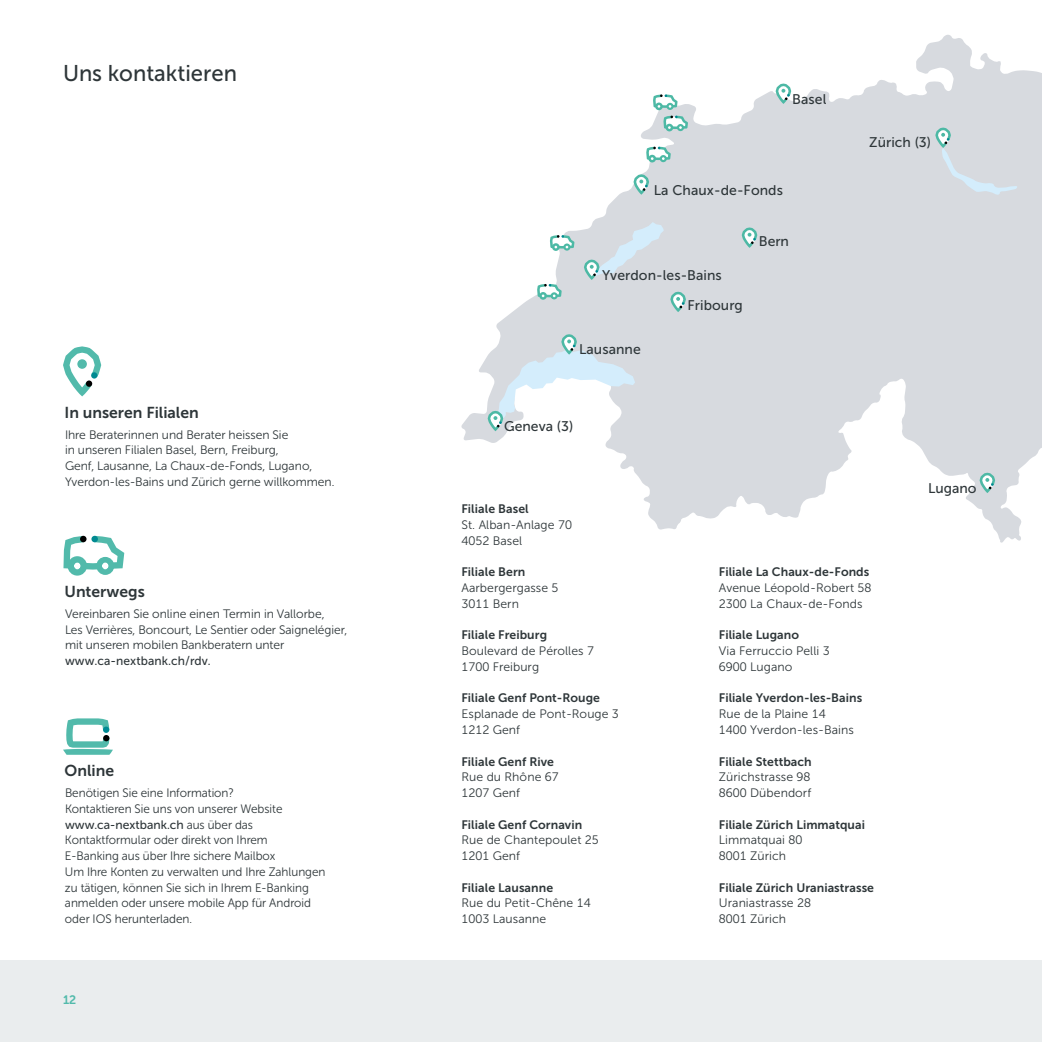
<style>
.page{position:relative;width:1042px;height:1042px;background:#fff}
.page>*{position:absolute;margin:0;border:0;box-sizing:border-box;transform-origin:0 0}
.t1{font:22.75px "Museo Sans 500";color:#2e3639}
.t2{font:15.75px "Museo Sans 700";color:#2e3639}
.t3{font:14px "Museo Sans 500";letter-spacing:.005em;color:#2e3639}
.t4{font:12.25px/15.8px "Museo Sans Rounded 300";color:#2e3639}
.t5{font:12.25px/15.8px "Museo Sans 300";letter-spacing:.005em;color:#2e3639}
.t6{font:12.25px "Museo Sans 700";letter-spacing:.005em;color:#2e3639}
.t7{font:12.25px "Museo Sans Rounded 500";letter-spacing:.005em;color:#2e3639}
.t8{font:12.25px "Museo Sans 500";letter-spacing:.005em;color:#2e3639}
.t9{font:12.25px "Museo Sans 700";color:#52baab}
.s1{font-family:"Museo Sans Rounded 500"}
.s2{font-family:"Museo Sans Rounded 300"}
</style>
<div class="page">
<div style="left:0;top:961px;width:1042px;height:81px;background:#eaedee"></div>
<svg style="left:461px;top:35px;width:581px;height:507px;fill:#d7dadf"></svg>
<svg style="left:775px;top:84px;width:16px;height:20px"></svg>
<svg style="left:670px;top:292px;width:16px;height:20px"></svg>
<svg style="left:742px;top:227px;width:15px;height:21px"></svg>
<svg style="left:488px;top:334px;width:147px;height:97px"></svg>
<svg style="left:584px;top:222px;width:80px;height:58px;background:#d3dee4"></svg>
<svg style="left:633px;top:174px;width:16px;height:21px"></svg>
<svg style="left:935px;top:128px;width:83px;height:67px;background:#d4dbe0"></svg>
<svg style="left:653px;top:94px;width:24px;height:16px"></svg>
<svg style="left:663px;top:116px;width:25px;height:15px"></svg>
<svg style="left:550px;top:235px;width:24px;height:16px"></svg>
<svg style="left:537px;top:284px;width:25px;height:16px"></svg>
<svg style="left:646px;top:147px;width:25px;height:15px"></svg>
<svg style="left:979px;top:473px;width:16px;height:20px"></svg>
<svg style="left:63px;top:346px;width:38px;height:50px"></svg>
<div style="left:91px;top:372px;width:6px;height:7px;background:#008a91;border-radius:50%"></div>
<div style="left:86px;top:380px;width:6px;height:7px;background:#000;border-radius:50%"></div>
<div style="left:77px;top:359px;width:10px;height:10px;background:#52baab;border-radius:50%"></div>
<svg style="left:63px;top:536px;width:61px;height:39px"></svg>
<div style="left:80px;top:536px;width:7px;height:6px;background:#000;border-radius:50%"></div>
<div style="left:91px;top:536px;width:7px;height:6px;background:#008a91;border-radius:50%"></div>
<svg style="left:63px;top:718px;width:50px;height:37px"></svg>
<h1 class="t1" style="left:63px;top:61px;width:175px">Uns kontaktieren</h1>
<p class="t2" style="left:64px;top:404px;width:136px">In unseren Filialen</p>
<p class="t4" style="left:65px;top:427px;width:271px">Ihre Beraterinnen und Berater heissen Sie<br>in unseren Filialen Basel, Bern, Freiburg,<br>Genf, Lausanne, La Chaux-de-Fonds, Lugano, Yverdon-les-Bains und Zürich gerne willkommen.</p>
<p class="t2" style="left:64px;top:583px;width:82px">Unterwegs</p>
<p class="t4" style="left:65px;top:606px;width:284px">Vereinbaren Sie online einen Termin in Vallorbe,<br>Les Verrières, Boncourt, Le Sentier oder Saignelégier, mit unseren mobilen Bankberatern unter</p>
<p class="t8" style="left:65px;top:654px;width:147px">www.ca-nextbank.ch/rdv<span class="s1">.</span></p>
<p class="t2" style="left:64px;top:762px;width:51px">Online</p>
<p class="t4" style="left:65px;top:785px;width:219px">Benötigen Sie eine Information?<br>Kontaktieren Sie uns von unserer Website</p>
<p class="t7" style="left:65px;top:817px;width:190px">www.ca-nextbank.ch <span class="s2">aus über das</span></p>
<p class="t4" style="left:65px;top:832px;width:262px">Kontaktformular oder direkt von Ihrem<br>E-Banking aus über Ihre sichere Mailbox<br>Um Ihre Konten zu verwalten und Ihre Zahlungen zu tätigen, können Sie sich in Ihrem E-Banking anmelden oder unsere mobile App für Android oder IOS herunterladen.</p>
<p class="t9" style="left:63px;top:993px;width:15px">12</p>
<p class="t3" style="left:792px;top:91px;width:36px">Basel</p>
<p class="t3" style="left:654px;top:182px;width:131px">La Chaux-de-Fonds</p>
<p class="t3" style="left:602px;top:267px;width:121px">Yverdon-les-Bains</p>
<p class="t3" style="left:579px;top:341px;width:63px">Lausanne</p>
<p class="t3" style="left:687px;top:298px;width:57px">Fribourg</p>
<p class="t3" style="left:759px;top:233px;width:32px">Bern</p>
<p class="t3" style="left:504px;top:418px;width:71px">Geneva (3)</p>
<p class="t3" style="left:869px;top:135px;width:63px">Zürich (3)</p>
<p class="t3" style="left:928px;top:480px;width:50px">Lugano</p>
<p class="t6" style="left:461px;top:502px;width:69px">Filiale Basel</p>
<p class="t5" style="left:461px;top:517px;width:112px">St. Alban-Anlage 70<br>4052 Basel</p>
<p class="t6" style="left:461px;top:565px;width:65px">Filiale Bern</p>
<p class="t5" style="left:461px;top:580px;width:99px">Aarbergergasse 5<br>3011 Bern</p>
<p class="t6" style="left:461px;top:628px;width:87px">Filiale Freiburg</p>
<p class="t5" style="left:461px;top:643px;width:134px">Boulevard de Pérolles 7<br>1700 Freiburg</p>
<p class="t6" style="left:461px;top:691px;width:140px">Filiale Genf Pont-Rouge</p>
<p class="t5" style="left:461px;top:706px;width:159px">Esplanade de Pont-Rouge 3<br>1212 Genf</p>
<p class="t6" style="left:461px;top:754px;width:94px">Filiale Genf Rive</p>
<p class="t5" style="left:461px;top:769px;width:99px">Rue du Rhône 67<br>1207 Genf</p>
<p class="t6" style="left:461px;top:817px;width:122px">Filiale Genf Cornavin</p>
<p class="t5" style="left:461px;top:832px;width:139px">Rue de Chantepoulet 25<br>1201 Genf</p>
<p class="t6" style="left:461px;top:880px;width:93px">Filiale Lausanne</p>
<p class="t5" style="left:461px;top:895px;width:131px">Rue du Petit-Chêne 14<br>1003 Lausanne</p>
<p class="t6" style="left:719px;top:565px;width:152px">Filiale La Chaux-de-Fonds</p>
<p class="t5" style="left:719px;top:580px;width:154px">Avenue Léopold-Robert 58<br>2300 La Chaux-de-Fonds</p>
<p class="t6" style="left:719px;top:628px;width:82px">Filiale Lugano</p>
<p class="t5" style="left:719px;top:643px;width:112px">Via Ferruccio Pelli 3<br>6900 Lugano</p>
<p class="t6" style="left:719px;top:691px;width:145px">Filiale Yverdon-les-Bains</p>
<p class="t5" style="left:719px;top:706px;width:136px">Rue de la Plaine 14<br>1400 Yverdon-les-Bains</p>
<p class="t6" style="left:719px;top:754px;width:94px">Filiale Stettbach</p>
<p class="t5" style="left:719px;top:769px;width:94px">Zürichstrasse 98<br>8600 Dübendorf</p>
<p class="t6" style="left:719px;top:817px;width:148px">Filiale Zürich Limmatquai</p>
<p class="t5" style="left:719px;top:832px;width:85px">Limmatquai 80<br>8001 Zürich</p>
<p class="t6" style="left:719px;top:880px;width:157px">Filiale Zürich Uraniastrasse</p>
<p class="t5" style="left:719px;top:895px;width:94px">Uraniastrasse 28<br>8001 Zürich</p>
</div>
